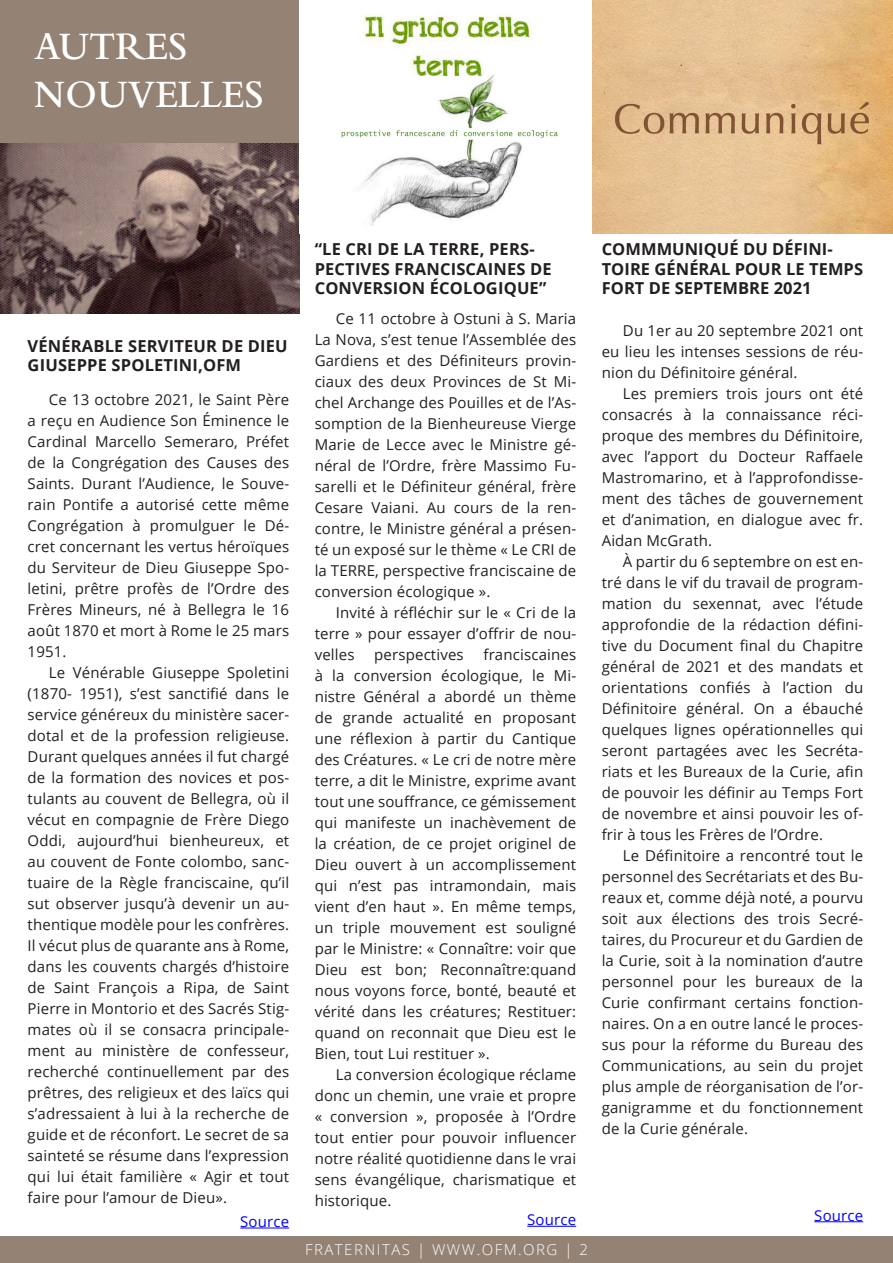
<style>
.page{position:relative;width:893px;height:1263px;background:#fff}
.page>*{position:absolute;margin:0;border:0;box-sizing:border-box;transform-origin:0 0}
.t1{font:600 40.5px/48.6px "Bembo Std";letter-spacing:.01em;color:#fff;scale:.93 1}
.t2{font:700 16.5px/19.5px "Open Sans";letter-spacing:.01em;color:#231f20}
.t3{font:15px/21px "Open Sans";letter-spacing:.01em;color:#231f20;text-align:justify}
.t4{font:300 15px "Open Sans";letter-spacing:.1em;color:#fff}
.t5{font:15px "Open Sans";letter-spacing:.01em;color:#00f}
</style>
<div class="page">
<div style="left:0;top:1236px;width:893px;height:27px;background:#948274"></div>
<div style="left:0;top:0;width:299px;height:143px;background:#948274"></div>
<hr style="left:240px;top:1227px;width:49px;height:1px;background:#00f">
<hr style="left:527px;top:1226px;width:49px;height:1px;background:#00f">
<hr style="left:814px;top:1221px;width:49px;height:1px;background:#00f">
<img style="left:0;top:143px;width:299px;height:171px">
<img style="left:341px;top:0;width:552px;height:234px">
<h1 class="t1" style="left:34px;top:22px;width:249px">AUTRES<br>NOUVELLES</h1>
<p class="t2" style="left:28px;top:336px;width:262px">VÉNÉRABLE SERVITEUR DE DIEU<br>GIUSEPPE SPOLETINI,OFM</p>
<p class="t3" style="left:28px;top:389px;width:263px;text-indent:21px">Ce 13 octobre 2021, le Saint Père a reçu en Audience Son Éminence le Cardinal Marcello Semeraro, Préfet de la Congrégation des Causes des Saints. Durant l’Audience, le Souve&shy;rain Pontife a autorisé cette même Congrégation à promulguer le Dé&shy;cret concernant les vertus héroïques du Serviteur de Dieu Giuseppe Spo&shy;letini, prêtre profès de l’Ordre des Frères Mineurs, né à Bellegra le 16 août 1870 et mort à Rome le 25 mars 1951.</p>
<p class="t3" style="left:28px;top:662px;width:263px;text-indent:21px">Le Vénérable Giuseppe Spoletini (1870- 1951), s’est sanctifié dans le service généreux du ministère sacer&shy;dotal et de la profession religieuse.<br>Durant quelques années il fut chargé de la formation des novices et pos&shy;tulants au couvent de Bellegra, où il vécut en compagnie de Frère Diego Oddi, aujourd’hui bienheureux, et au couvent de Fonte colombo, sanc&shy;tuaire de la Règle franciscaine, qu’il sut observer jusqu’à devenir un au&shy;thentique modèle pour les confrères.<br>Il vécut plus de quarante ans à Rome, dans les couvents chargés d’histoire de Saint François a Ripa, de Saint Pierre in Montorio et des Sacrés Stig&shy;mates où il se consacra principale&shy;ment au ministère de confesseur, recherché continuellement par des prêtres, des religieux et des laïcs qui s’adressaient à lui à la recherche de guide et de réconfort. Le secret de sa sainteté se résume dans l’expression qui lui était familière « Agir et tout faire pour l’amour de Dieu».</p>
<p class="t5" style="left:240px;top:1211px;width:50px">Source</p>
<p class="t2" style="left:315px;top:239px;width:239px">“LE CRI DE LA TERRE, PERS-<br>PECTIVES FRANCISCAINES DE<br>CONVERSION ÉCOLOGIQUE”</p>
<p class="t3" style="left:315px;top:307px;width:263px;text-indent:21px">Ce 11 octobre à Ostuni à S. Maria La Nova, s’est tenue l’Assemblée des Gardiens et des Définiteurs provin&shy;ciaux des deux Provinces de St Mi&shy;chel Archange des Pouilles et de l’As&shy;somption de la Bienheureuse Vierge Marie de Lecce avec le Ministre gé&shy;néral de l’Ordre, frère Massimo Fu&shy;sarelli et le Définiteur général, frère Cesare Vaiani. Au cours de la ren&shy;contre, le Ministre général a présen&shy;té un exposé sur le thème « Le CRI de la TERRE, perspective franciscaine de conversion écologique ».</p>
<p class="t3" style="left:315px;top:601px;width:263px;text-indent:21px">Invité à réfléchir sur le « Cri de la terre » pour essayer d’offrir de nou&shy;velles</p>
<p class="t3" style="left:315px;top:643px;width:263px;text-indent:169px">franciscaines à la conversion écologique, le Mi&shy;nistre Général a abordé un thème de grande actualité en proposant une réflexion à partir du Cantique des Créatures. « Le cri de notre mère terre, a dit le Ministre, exprime avant tout une souffrance, ce gémissement qui manifeste un inachèvement de la création, de ce projet originel de Dieu ouvert à un accomplissement qui n’est pas intramondain, mais vient d’en haut ». En même temps, un triple mouvement est souligné par le Ministre: « Connaître: voir que Dieu est bon; Reconnaître:quand nous voyons force, bonté, beauté et vérité dans les créatures; Restituer: quand on reconnait que Dieu est le Bien, tout Lui restituer ».</p>
<p class="t3" style="left:315px;top:1063px;width:263px;text-indent:21px">La conversion écologique réclame donc un chemin, une vraie et propre « conversion », proposée à l’Ordre tout entier pour pouvoir influencer notre réalité quotidienne dans le vrai sens évangélique, charismatique et historique.</p>
<p class="t5" style="left:527px;top:1209px;width:50px">Source</p>
<p class="t3" style="left:374px;top:643px;width:91px">perspectives</p>
<p class="t4" style="left:305px;top:1240px;width:284px">FRATERNITAS | WWW.OFM.ORG | 2</p>
<p class="t2" style="left:602px;top:239px;width:263px">COMMMUNIQUÉ DU DÉFINI-<br>TOIRE GÉNÉRAL POUR LE TEMPS<br>FORT DE SEPTEMBRE 2021</p>
<p class="t3" style="left:602px;top:320px;width:263px;text-indent:21px">Du 1er au 20 septembre 2021 ont eu lieu les intenses sessions de réu&shy;nion du Définitoire général.</p>
<p class="t3" style="left:602px;top:383px;width:263px;text-indent:21px">Les premiers trois jours ont été consacrés à la connaissance réci&shy;proque des membres du Définitoire, avec l’apport du Docteur Raffaele Mastromarino, et à l’approfondisse&shy;ment des tâches de gouvernement et d’animation, en dialogue avec fr.<br>Aidan McGrath.</p>
<p class="t3" style="left:602px;top:551px;width:263px;text-indent:21px">À partir du 6 septembre on est en&shy;tré dans le vif du travail de program&shy;mation du sexennat, avec l’étude approfondie de la rédaction défini&shy;tive du Document final du Chapitre général de 2021 et des mandats et orientations confiés à l’action du Définitoire général. On a ébauché quelques lignes opérationnelles qui seront partagées avec les Secréta&shy;riats et les Bureaux de la Curie, afin de pouvoir les définir au Temps Fort de novembre et ainsi pouvoir les of&shy;frir à tous les Frères de l’Ordre.</p>
<p class="t3" style="left:602px;top:845px;width:263px;text-indent:21px">Le Définitoire a rencontré tout le personnel des Secrétariats et des Bu&shy;reaux et, comme déjà noté, a pourvu soit aux élections des trois Secré&shy;taires, du Procureur et du Gardien de la Curie, soit à la nomination d’autre personnel pour les bureaux de la Curie confirmant certains fonction&shy;naires. On a en outre lancé le proces&shy;sus pour la réforme du Bureau des Communications, au sein du projet plus ample de réorganisation de l’or&shy;ganigramme et du fonctionnement de la Curie générale.</p>
<p class="t5" style="left:814px;top:1205px;width:50px">Source</p>
</div>
